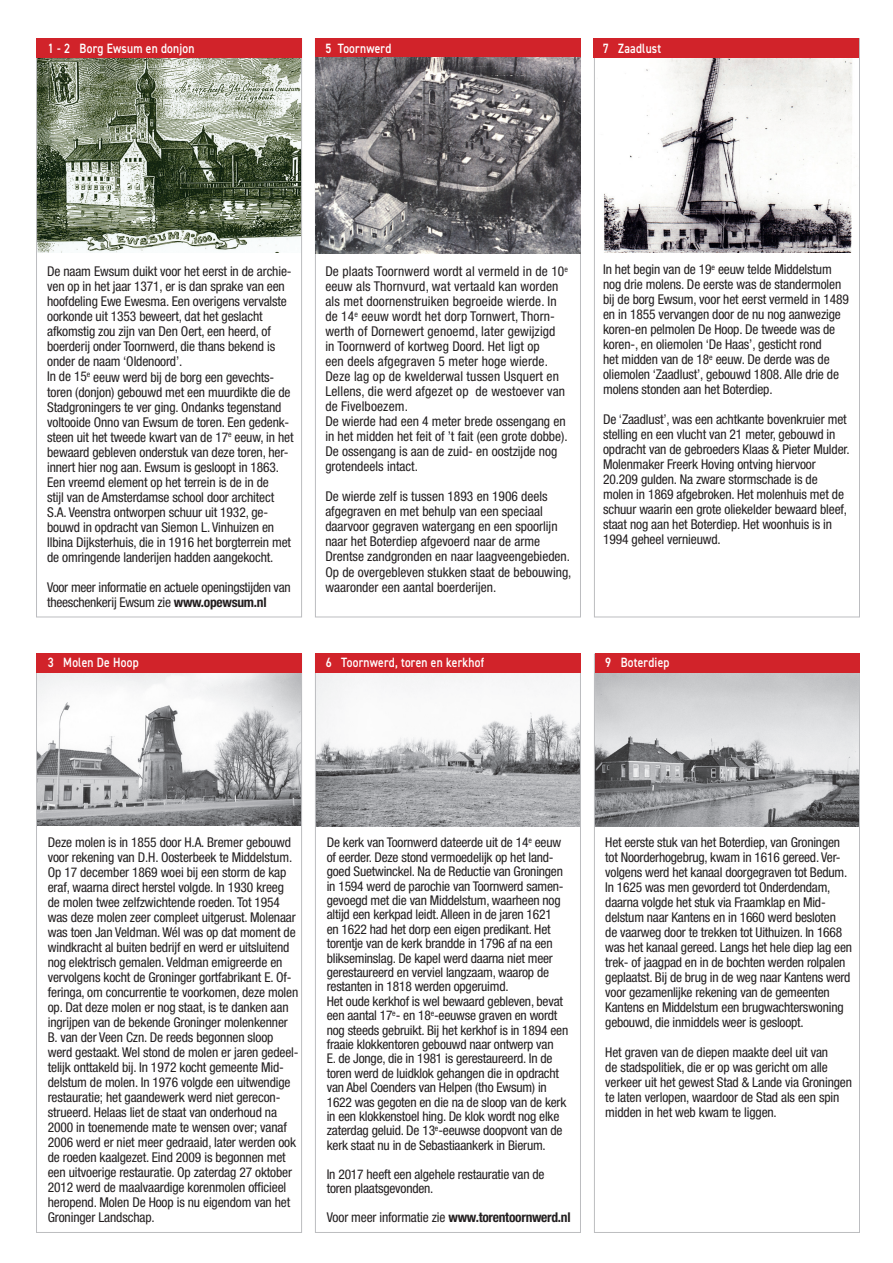
<style>
.page{position:relative;width:893px;height:1263px;background:#fff}
.page>*{position:absolute;margin:0;border:0;box-sizing:border-box;transform-origin:0 0}
.t1{font:condensed 13.5px/15px "Helvetica Neue LTW1 G";letter-spacing:-.01em;color:#231f20}
.t2{font:condensed 13.5px/15px "Helvetica Neue LTW1 G";letter-spacing:.01em;color:#231f20}
.t3{font:600 13.5px "DIN2014";letter-spacing:.02em;color:#fff;scale:.85 1}
.t4{font:condensed 13.35px/14.4px "Helvetica Neue LTW1 G";letter-spacing:-.015em;color:#231f20}
.s1{font-weight:700}
</style>
<div class="page">
<img style="left:38px;top:673px;width:262px;height:153px">
<img style="left:317px;top:673px;width:262px;height:153px">
<img style="left:596px;top:673px;width:262px;height:153px">
<img style="left:38px;top:57px;width:262px;height:195px">
<img style="left:596px;top:57px;width:262px;height:195px">
<div style="left:36px;top:654px;width:266px;height:19px;background:#d1232a"></div>
<div style="left:36px;top:38px;width:266px;height:19px;background:#d1232a"></div>
<div style="left:315px;top:38px;width:266px;height:579px;background:#fff;border:1px solid #bcbdc0"></div>
<div style="left:315px;top:38px;width:265px;height:19px;background:#d1232a"></div>
<div style="left:315px;top:654px;width:265px;height:19px;background:#d1232a"></div>
<img style="left:315px;top:57px;width:265px;height:196px">
<div style="left:594px;top:38px;width:265px;height:19px;background:#d1232a"></div>
<div style="left:595px;top:654px;width:265px;height:19px;background:#d1232a"></div>
<p class="t3" style="left:48px;top:39px;width:174px">1 - 2 Borg Ewsum en donjon</p>
<p class="t3" style="left:325px;top:39px;width:79px">5 Toornwerd</p>
<p class="t3" style="left:603px;top:39px;width:70px">7 Zaadlust</p>
<p class="t1" style="left:47px;top:264px;width:248px">De naam Ewsum duikt voor het eerst in de archie&shy;ven op in het jaar 1371, er is dan sprake van een hoofdeling Ewe Ewesma. Een overigens vervalste oorkonde uit 1353 beweert, dat het geslacht afkomstig zou zijn van Den Oert, een heerd, of boerderij onder Toornwerd, die thans bekend is onder de naam ‘Oldenoord’.<br>In de 15<sup>e</sup> eeuw werd bij de borg een gevechts&shy;toren (donjon) gebouwd met een muurdikte die de Stadgroningers te ver ging. Ondanks tegenstand voltooide Onno van Ewsum de toren. Een gedenk&shy;steen uit het tweede kwart van de 17<sup>e</sup> eeuw, in het bewaard gebleven onderstuk van deze toren, her&shy;innert hier nog aan. Ewsum is gesloopt in 1863.<br>Een vreemd element op het terrein is de in de<br>stijl van de Amsterdamse school door architect S.A. Veenstra ontworpen schuur uit 1932, ge&shy;bouwd in opdracht van Siemon L. Vinhuizen en Ilbina Dijksterhuis, die in 1916 het borgterrein met de omringende landerijen hadden aangekocht.</p>
<p class="t1" style="left:47px;top:579px;width:245px">Voor meer informatie en actuele openingstijden van theeschenkerij Ewsum zie <span class="s1">www.opewsum.nl</span></p>
<p class="t3" style="left:48px;top:653px;width:108px">3 Molen De Hoop</p>
<p class="t2" style="left:325px;top:264px;width:244px">De plaats Toornwerd wordt al vermeld in de 10<sup>e </sup>eeuw als Thornvurd, wat vertaald kan worden als met doornenstruiken begroeide wierde. In de 14<sup>e</sup> eeuw wordt het dorp Tornwert, Thorn&shy;werth of Dornewert genoemd, later gewijzigd<br>in Toornwerd of kortweg Doord. Het ligt op<br>een deels afgegraven 5 meter hoge wierde.<br>Deze lag op de kwelderwal tussen Usquert en Lellens, die werd afgezet op de westoever van de Fivelboezem.<br>De wierde had een 4 meter brede ossengang en in het midden het feit of ’t fait (een grote dobbe).<br>De ossengang is aan de zuid- en oostzijde nog grotendeels intact.</p>
<p class="t1" style="left:325px;top:489px;width:248px">De wierde zelf is tussen 1893 en 1906 deels afgegraven en met behulp van een speciaal daarvoor gegraven watergang en een spoorlijn naar het Boterdiep afgevoerd naar de arme Drentse zandgronden en naar laagveengebieden.<br>Op de overgebleven stukken staat de bebouwing, waaronder een aantal boerderijen.</p>
<p class="t3" style="left:326px;top:654px;width:188px">6 Toornwerd, toren en kerkhof</p>
<p class="t1" style="left:603px;top:262px;width:247px">In het begin van de 19<sup>e</sup> eeuw telde Middelstum nog drie molens. De eerste was de standermolen bij de borg Ewsum, voor het eerst vermeld in 1489 en in 1855 vervangen door de nu nog aanwezige koren-en pelmolen De Hoop. De tweede was de koren-, en oliemolen ‘De Haas’, gesticht rond<br>het midden van de 18<sup>e</sup> eeuw. De derde was de oliemolen ‘Zaadlust’, gebouwd 1808. Alle drie de molens stonden aan het Boterdiep.</p>
<p class="t1" style="left:603px;top:412px;width:248px">De ‘Zaadlust’, was een achtkante bovenkruier met stelling en een vlucht van 21 meter, gebouwd in opdracht van de gebroeders Klaas &amp; Pieter Mulder.<br>Molenmaker Freerk Hoving ontving hiervoor 20.209 gulden. Na zware stormschade is de molen in 1869 afgebroken. Het molenhuis met de schuur waarin een grote oliekelder bewaard bleef, staat nog aan het Boterdiep. Het woonhuis is in 1994 geheel vernieuwd.</p>
<p class="t3" style="left:605px;top:653px;width:77px">9 Boterdiep</p>
<p class="t1" style="left:48px;top:835px;width:252px">Deze molen is in 1855 door H.A. Bremer gebouwd voor rekening van D.H. Oosterbeek te Middelstum.<br>Op 17 december 1869 woei bij een storm de kap eraf, waarna direct herstel volgde. In 1930 kreeg de molen twee zelfzwichtende roeden. Tot 1954 was deze molen zeer compleet uitgerust. Molenaar was toen Jan Veldman. Wél was op dat moment de windkracht al buiten bedrijf en werd er uitsluitend nog elektrisch gemalen. Veldman emigreerde en vervolgens kocht de Groninger gortfabrikant E. Of&shy;feringa, om concurrentie te voorkomen, deze molen op. Dat deze molen er nog staat, is te danken aan ingrijpen van de bekende Groninger molenkenner B. van der Veen Czn. De reeds begonnen sloop werd gestaakt. Wel stond de molen er jaren gedeel&shy;telijk onttakeld bij. In 1972 kocht gemeente Mid&shy;delstum de molen. In 1976 volgde een uitwendige restauratie; het gaandewerk werd niet gerecon&shy;strueerd. Helaas liet de staat van onderhoud na 2000 in toenemende mate te wensen over; vanaf 2006 werd er niet meer gedraaid, later werden ook de roeden kaalgezet. Eind 2009 is begonnen met een uitvoerige restauratie. Op zaterdag 27 oktober 2012 werd de maalvaardige korenmolen officieel heropend. Molen De Hoop is nu eigendom van het Groninger Landschap.</p>
<p class="t4" style="left:327px;top:835px;width:243px">De kerk van Toornwerd dateerde uit de 14<sup>e</sup> eeuw of eerder. Deze stond vermoedelijk op het land&shy;goed Suetwinckel. Na de Reductie van Groningen in 1594 werd de parochie van Toornwerd samen&shy;gevoegd met die van Middelstum, waarheen nog altijd een kerkpad leidt. Alleen in de jaren 1621<br>en 1622 had het dorp een eigen predikant. Het torentje van de kerk brandde in 1796 af na een blikseminslag. De kapel werd daarna niet meer gerestaureerd en verviel langzaam, waarop de restanten in 1818 werden opgeruimd.<br>Het oude kerkhof is wel bewaard gebleven, bevat een aantal 17<sup>e</sup>- en 18<sup>e</sup>-eeuwse graven en wordt nog steeds gebruikt. Bij het kerkhof is in 1894 een fraaie klokkentoren gebouwd naar ontwerp van<br>E. de Jonge, die in 1981 is gerestaureerd. In de toren werd de luidklok gehangen die in opdracht van Abel Coenders van Helpen (tho Ewsum) in 1622 was gegoten en die na de sloop van de kerk in een klokkenstoel hing. De klok wordt nog elke zaterdag geluid. De 13<sup>e</sup>-eeuwse doopvont van de kerk staat nu in de Sebastiaankerk in Bierum.</p>
<p class="t4" style="left:327px;top:1167px;width:219px">In 2017 heeft een algehele restauratie van de toren plaatsgevonden.</p>
<p class="t1" style="left:327px;top:1209px;width:245px">Voor meer informatie zie <span class="s1">www.torentoornwerd.nl</span></p>
<p class="t1" style="left:605px;top:835px;width:248px">Het eerste stuk van het Boterdiep, van Groningen tot Noorderhogebrug, kwam in 1616 gereed. Ver&shy;volgens werd het kanaal doorgegraven tot Bedum.<br>In 1625 was men gevorderd tot Onderdendam, daarna volgde het stuk via Fraamklap en Mid&shy;delstum naar Kantens en in 1660 werd besloten<br>de vaarweg door te trekken tot Uithuizen. In 1668 was het kanaal gereed. Langs het hele diep lag een trek- of jaagpad en in de bochten werden rolpalen geplaatst. Bij de brug in de weg naar Kantens werd voor gezamenlijke rekening van de gemeenten Kantens en Middelstum een brugwachterswoning gebouwd, die inmiddels weer is gesloopt.</p>
<p class="t1" style="left:605px;top:1045px;width:248px">Het graven van de diepen maakte deel uit van<br>de stadspolitiek, die er op was gericht om alle verkeer uit het gewest Stad &amp; Lande via Groningen te laten verlopen, waardoor de Stad als een spin midden in het web kwam te liggen.</p>
</div>
